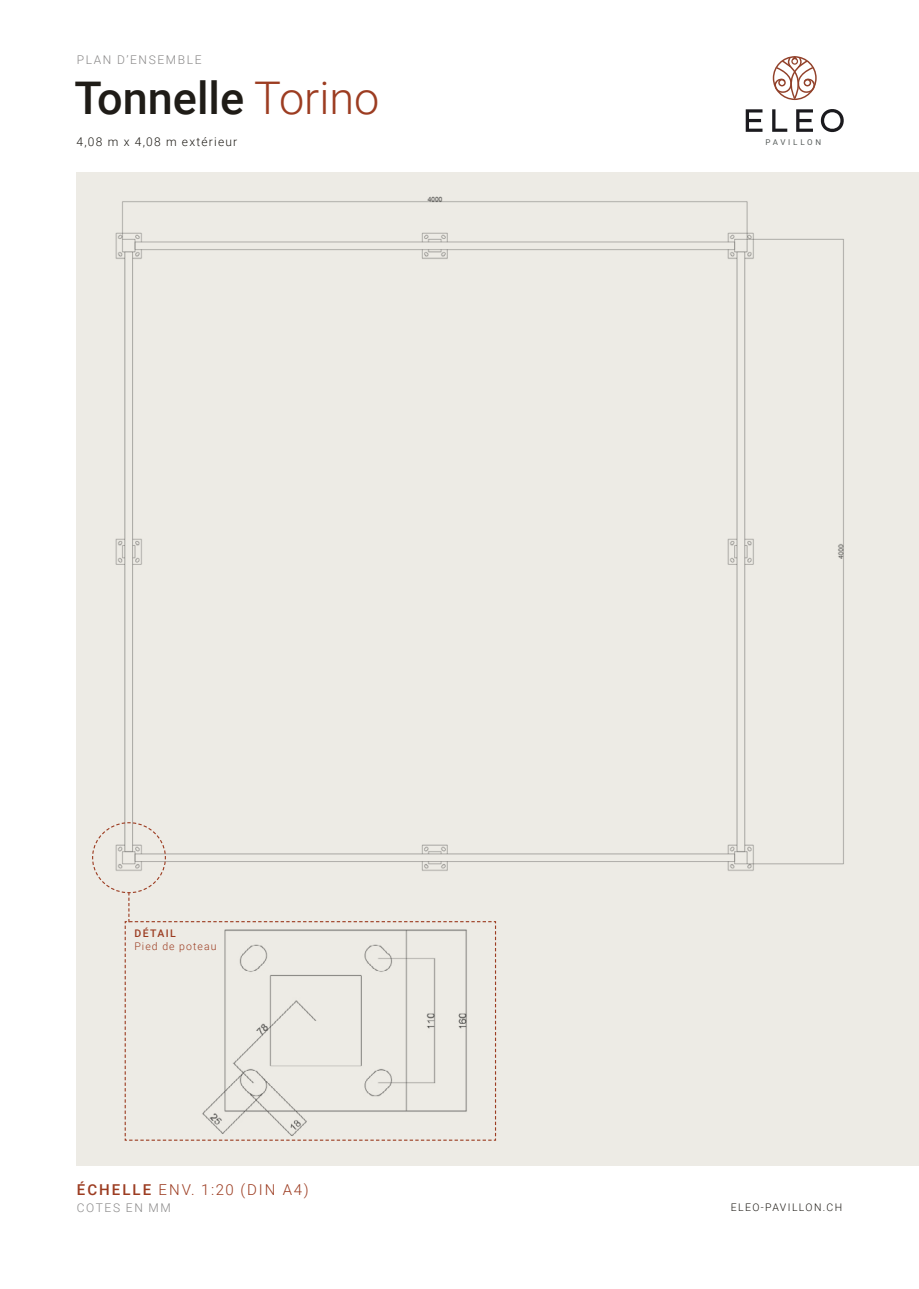
<style>
.page{position:relative;width:919px;height:1289px;background:#fff}
.page>*{position:absolute;margin:0;border:0;box-sizing:border-box;transform-origin:0 0}
.t1{font:500 45px "Roboto";color:#1f1c17}
.t2{font:300 15px "Roboto";letter-spacing:.135em;color:#9c3c21}
._02_detail_descripti{font:300 12px "Roboto";letter-spacing:.135em;color:#898888}
.t3{font:300 12px "Roboto";letter-spacing:.1em;color:#1f1c17}
._03_index{font:300 10.5px "Roboto";letter-spacing:.135em;color:#1f1c17}
._02_detail_descripti-2{font:300 10.5px "Roboto";letter-spacing:.1em;color:#9c3c21}
._02_detail_descripti-3{font:500 10.5px "Roboto";letter-spacing:.135em;color:#9c3c21}
.t4{font:8.1px "Roboto";letter-spacing:.345em;color:#595e5d}
.s1{font-weight:300;color:#9c3c21}
.s2{font-weight:500}
</style>
<div class="page">
<div style="left:77px;top:172px;width:841px;height:993px;background:#edebe5"></div>
<img style="left:115px;top:196px;width:729px;height:675px">
<svg style="left:92px;top:821px;width:404px;height:319px"></svg>
<svg style="left:772px;top:56px;width:44px;height:44px"></svg>
<svg style="left:745px;top:109px;width:98px;height:24px"></svg>
<p class="_02_detail_descripti" style="left:77px;top:52px;width:126px">PLAN D’ENSEMBLE</p>
<p class="t1" style="left:74px;top:66px;width:306px">Tonnelle <span class="s1">Torino</span></p>
<p class="t3" style="left:77px;top:134px;width:162px">4,08 m x 4,08 m extérieur</p>
<p class="_02_detail_descripti-3" style="left:135px;top:926px;width:43px">DÉTAIL</p>
<p class="_02_detail_descripti-2" style="left:134px;top:938px;width:83px">Pied de poteau</p>
<p class="t4" style="left:765px;top:136px;width:57px">PAVILLON</p>
<p class="t2" style="left:77px;top:1178px;width:233px"><span class="s2">ÉCHELLE</span> ENV. 1:20 (DIN A4)</p>
<p class="_02_detail_descripti" style="left:77px;top:1199px;width:96px">COTES EN MM</p>
<p class="_03_index" style="left:730px;top:1200px;width:113px">ELEO-PAVILLON.CH</p>
</div>
